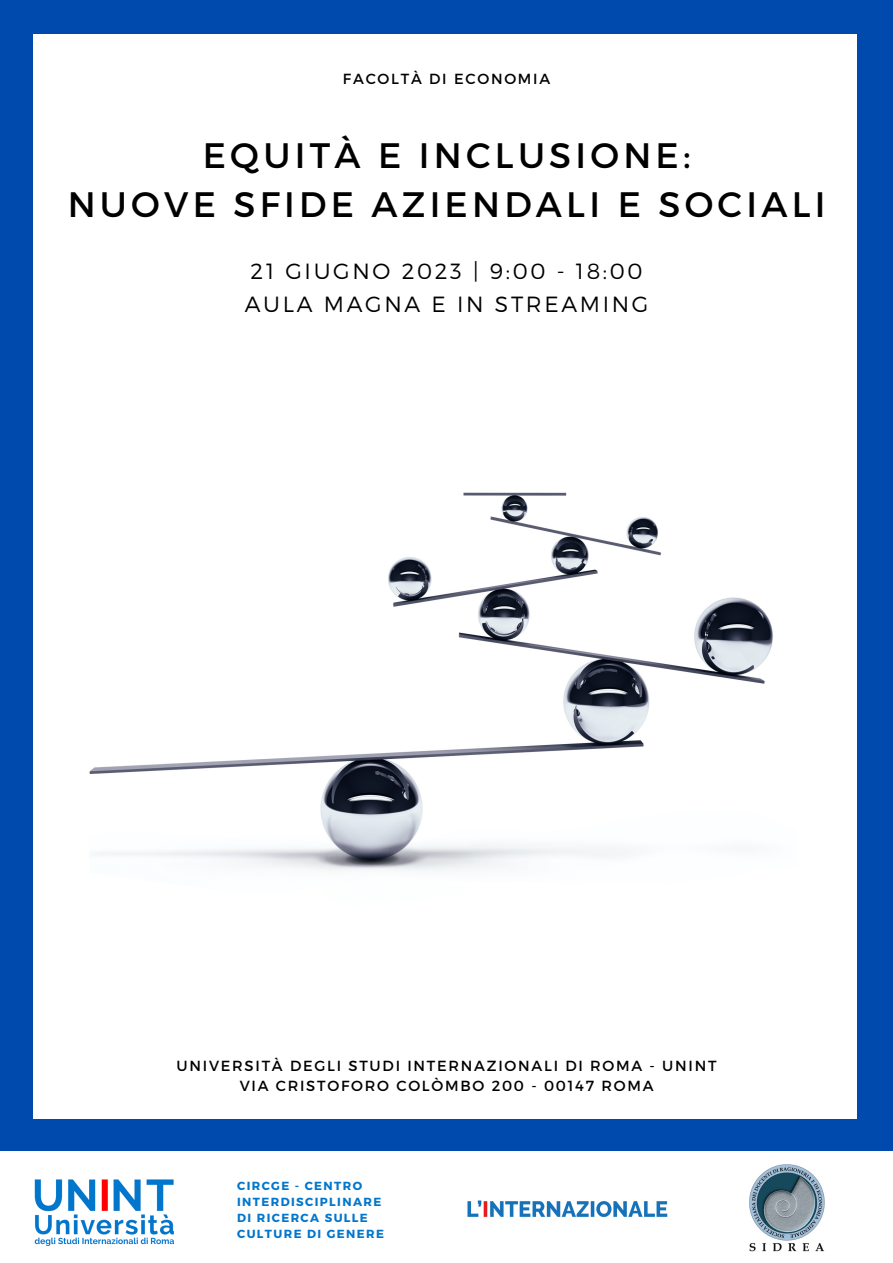
<style>
.page{position:relative;width:893px;height:1263px;background:#004aad}
.page>*{position:absolute;margin:0;border:0;box-sizing:border-box;transform-origin:0 0}
.t1{font:35.33px "Montserrat";letter-spacing:.12em;color:#000}
.t2{font:300 21.98px "Montserrat";letter-spacing:.12em;color:#000}
.t3{font:14.62px "Montserrat";letter-spacing:.12em;color:#000}
.t4{font:700 11.7px/16px "Montserrat";letter-spacing:.12em;color:#0076cc}
</style>
<div class="page">
<div style="left:33px;top:35px;width:823px;height:1084px;background:#fff"></div>
<img style="left:89px;top:492px;width:684px;height:379px">
<div style="left:0;top:1152px;width:893px;height:111px;background:#fff"></div>
<img style="left:34px;top:1179px;width:141px;height:67px">
<img style="left:749px;top:1165px;width:76px;height:87px">
<img style="left:467px;top:1200px;width:200px;height:17px">
<p class="t3" style="left:343px;top:70px;width:209px">FACOLTÀ DI ECONOMIA</p>
<p class="t1" style="left:203px;top:133px;width:489px">EQUITÀ E INCLUSIONE:</p>
<p class="t1" style="left:68px;top:182px;width:759px">NUOVE SFIDE AZIENDALI E SOCIALI</p>
<p class="t2" style="left:251px;top:257px;width:393px">21 GIUGNO 2023 | 9:00 - 18:00</p>
<p class="t2" style="left:245px;top:290px;width:405px">AULA MAGNA E IN STREAMING</p>
<p class="t3" style="left:177px;top:1056px;width:541px">UNIVERSITÀ DEGLI STUDI INTERNAZIONALI DI ROMA - UNINT</p>
<p class="t3" style="left:240px;top:1077px;width:415px">VIA CRISTOFORO COLÒMBO 200 - 00147 ROMA</p>
<p class="t4" style="left:237px;top:1177px;width:146px">CIRCGE - CENTRO<br>INTERDISCIPLINARE</p>
<p class="t4" style="left:237px;top:1209px;width:148px">DI RICERCA SULLE<br>CULTURE DI GENERE</p>
</div>
